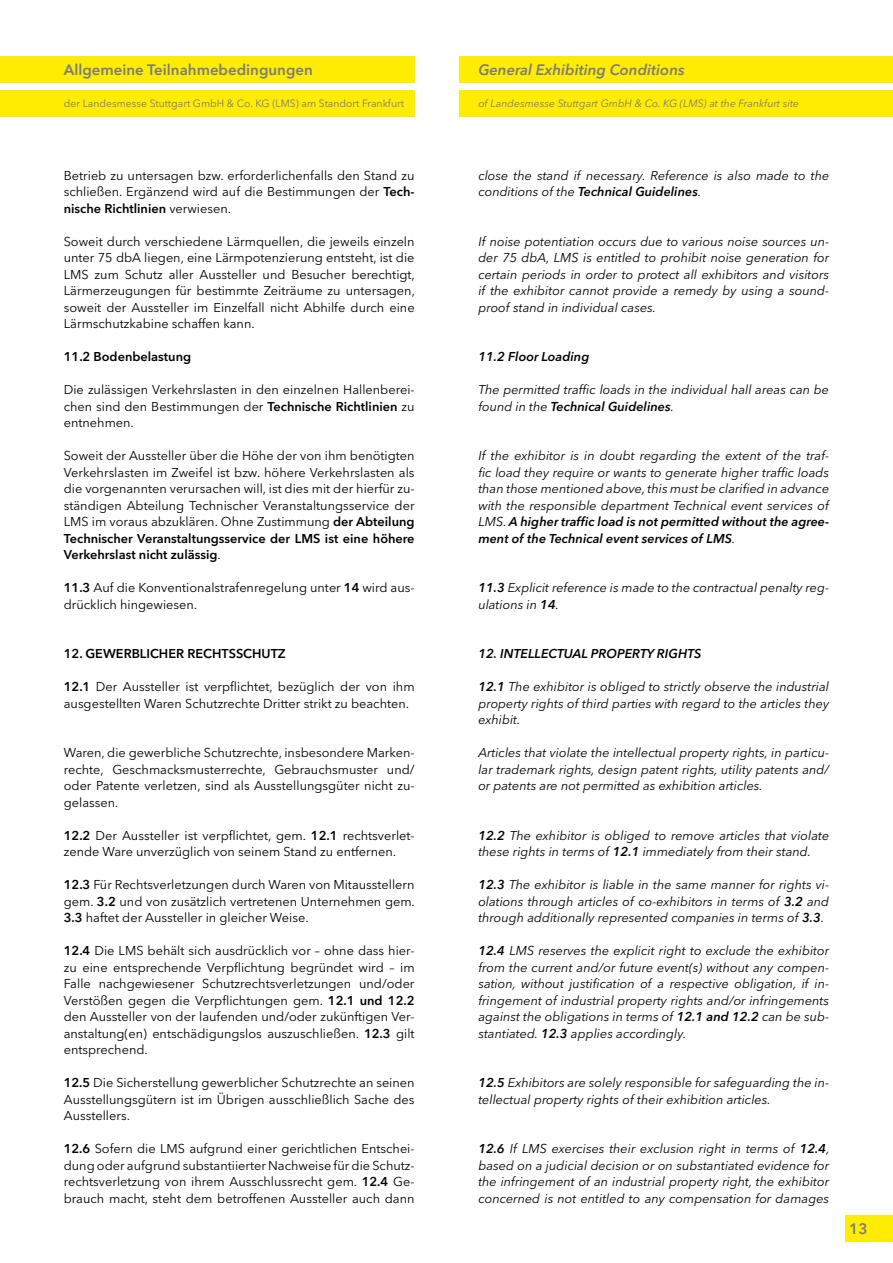
<style>
.page{position:relative;width:893px;height:1263px;background:#fff}
.page>*{position:absolute;margin:0;border:0;box-sizing:border-box;transform-origin:0 0}
.t1{font:600 15px "Avenir Next LT Pro";color:#7c7b7b}
.t2{font:italic 600 15px "Avenir Next LT Pro";color:#7c7b7b}
.t3{font:12.75px/16.5px "Avenir Next LT Pro";color:#000;text-align:justify}
.t4{font:italic 12.75px/16.5px "Avenir Next LT Pro";color:#000;text-align:justify}
.t5{font:italic 600 12.75px "Avenir Next LT Pro";color:#000}
.t6{font:600 12.75px "Avenir Next LT Pro";color:#000}
.t7{font:10.5px "Avenir Next LT Pro";color:#7c7b7b}
.t8{font:italic 10.5px "Avenir Next LT Pro";color:#7c7b7b}
.s1{font-weight:600}
</style>
<div class="page">
<div style="left:0;top:56px;width:415px;height:27px;background:#ffec03"></div>
<div style="left:459px;top:56px;width:434px;height:27px;background:#ffec03"></div>
<div style="left:0;top:90px;width:415px;height:27px;background:#ffec03"></div>
<div style="left:459px;top:90px;width:434px;height:27px;background:#ffec03"></div>
<div style="left:845px;top:1215px;width:48px;height:27px;background:#ffec03"></div>
<p class="t1" style="left:64px;top:61px;width:251px">Allgemeine Teilnahmebedingungen</p>
<p class="t7" style="left:64px;top:97px;width:342px">der Landesmesse Stuttgart GmbH &amp; Co. KG (LMS) am Standort Frankfurt</p>
<p class="t3" style="left:64px;top:167px;width:352px">Betrieb zu untersagen bzw. erforderlichenfalls den Stand zu schließen. Ergänzend wird auf die Bestimmungen der <span class="s1">Tech&shy;nische Richtlinien</span> verwiesen.</p>
<p class="t3" style="left:64px;top:233px;width:353px">Soweit durch verschiedene Lärmquellen, die jeweils einzeln unter 75 dbA liegen, eine Lärmpotenzierung entsteht, ist die LMS zum Schutz aller Aussteller und Besucher berechtigt, Lärmerzeugungen für bestimmte Zeiträume zu untersagen, soweit der Aussteller im Einzelfall nicht Abhilfe durch eine Lärmschutzkabine schaffen kann.</p>
<p class="t6" style="left:64px;top:349px;width:129px">11.2 Bodenbelastung</p>
<p class="t3" style="left:64px;top:381px;width:352px">Die zulässigen Verkehrslasten in den einzelnen Hallenberei&shy;chen sind den Bestimmungen der <span class="s1">Technische Richtlinien</span> zu entnehmen.</p>
<p class="t3" style="left:64px;top:447px;width:352px">Soweit der Aussteller über die Höhe der von ihm benötigten Verkehrslasten im Zweifel ist bzw. höhere Verkehrslasten als die vorgenannten verursachen will, ist dies mit der hierfür zu&shy;ständigen Abteilung Technischer Veranstaltungsservice der LMS im voraus abzuklären. Ohne Zustimmung <span class="s1">der Abteilung Technischer Veranstaltungsservice der LMS ist eine höhere Verkehrslast nicht zulässig</span>.</p>
<p class="t3" style="left:64px;top:579px;width:352px"><span class="s1">11.3</span> Auf die Konventionalstrafenregelung unter <span class="s1">14</span> wird aus&shy;drücklich hingewiesen.</p>
<p class="t6" style="left:64px;top:646px;width:223px">12. GEWERBLICHER RECHTSSCHUTZ</p>
<p class="t3" style="left:64px;top:678px;width:352px"><span class="s1">12.1</span> Der Aussteller ist verpflichtet, bezüglich der von ihm ausgestellten Waren Schutzrechte Dritter strikt zu beachten.</p>
<p class="t3" style="left:64px;top:744px;width:352px">Waren, die gewerbliche Schutzrechte, insbesondere Marken&shy;rechte, Geschmacksmusterrechte, Gebrauchsmuster und/ oder Patente verletzen, sind als Ausstellungsgüter nicht zu&shy;gelassen.</p>
<p class="t3" style="left:64px;top:827px;width:352px"><span class="s1">12.2</span> Der Aussteller ist verpflichtet, gem. <span class="s1">12.1</span> rechtsverlet&shy;zende Ware unverzüglich von seinem Stand zu entfernen.</p>
<p class="t3" style="left:64px;top:876px;width:353px"><span class="s1">12.3</span> Für Rechtsverletzungen durch Waren von Mitausstellern gem. <span class="s1">3.2</span> und von zusätzlich vertretenen Unternehmen gem.<br><span class="s1">3.3</span> haftet der Aussteller in gleicher Weise.</p>
<p class="t3" style="left:64px;top:942px;width:352px"><span class="s1">12.4</span> Die LMS behält sich ausdrücklich vor – ohne dass hier&shy;zu eine entsprechende Verpflichtung begründet wird – im Falle nachgewiesener Schutzrechtsverletzungen und/oder Verstößen gegen die Verpflichtungen gem. <span class="s1">12.1 und 12.2 </span>den Aussteller von der laufenden und/oder zukünftigen Ver&shy;anstaltung(en) entschädigungslos auszuschließen. <span class="s1">12.3</span> gilt entsprechend.</p>
<p class="t3" style="left:64px;top:1074px;width:352px"><span class="s1">12.5</span> Die Sicherstellung gewerblicher Schutzrechte an seinen Ausstellungsgütern ist im Übrigen ausschließlich Sache des Ausstellers.</p>
<p class="t3" style="left:64px;top:1140px;width:352px"><span class="s1">12.6</span> Sofern die LMS aufgrund einer gerichtlichen Entschei&shy;dung oder aufgrund substantiierter Nachweise für die Schutz&shy;rechtsverletzung von ihrem Ausschlussrecht gem. <span class="s1">12.4</span> Ge&shy;brauch macht, steht dem betroffenen Aussteller auch dann</p>
<p class="t2" style="left:478px;top:61px;width:208px">General Exhibiting Conditions</p>
<p class="t8" style="left:478px;top:97px;width:322px">of Landesmesse Stuttgart GmbH &amp; Co. KG (LMS) at the Frankfurt site</p>
<p class="t4" style="left:478px;top:167px;width:352px">close the stand if necessary. Reference is also made to the conditions of the <span class="s1">Technical Guidelines</span>.</p>
<p class="t4" style="left:478px;top:233px;width:352px">If noise potentiation occurs due to various noise sources un&shy;der 75 dbA, LMS is entitled to prohibit noise generation for certain periods in order to protect all exhibitors and visitors if the exhibitor cannot provide a remedy by using a sound&shy;proof stand in individual cases.</p>
<p class="t5" style="left:478px;top:349px;width:113px">11.2 Floor Loading</p>
<p class="t4" style="left:478px;top:382px;width:352px">The permitted traffic loads in the individual hall areas can be found in the <span class="s1">Technical Guidelines</span>.</p>
<p class="t4" style="left:478px;top:448px;width:352px">If the exhibitor is in doubt regarding the extent of the traf&shy;fic load they require or wants to generate higher traffic loads than those mentioned above, this must be clarified in advance with the responsible department Technical event services of LMS. <span class="s1">A higher traffic load is not permitted without the agree&shy;ment of the Technical event services of LMS</span>.</p>
<p class="t4" style="left:478px;top:580px;width:352px"><span class="s1">11.3</span> Explicit reference is made to the contractual penalty reg&shy;ulations in <span class="s1">14</span>.</p>
<p class="t5" style="left:478px;top:646px;width:225px">12. INTELLECTUAL PROPERTY RIGHTS</p>
<p class="t4" style="left:478px;top:679px;width:352px"><span class="s1">12.1</span> The exhibitor is obliged to strictly observe the industrial property rights of third parties with regard to the articles they exhibit.</p>
<p class="t4" style="left:478px;top:745px;width:352px">Articles that violate the intellectual property rights, in particu&shy;lar trademark rights, design patent rights, utility patents and/ or patents are not permitted as exhibition articles.</p>
<p class="t4" style="left:478px;top:827px;width:352px"><span class="s1">12.2</span> The exhibitor is obliged to remove articles that violate these rights in terms of <span class="s1">12.1</span> immediately from their stand.</p>
<p class="t4" style="left:478px;top:876px;width:352px"><span class="s1">12.3</span> The exhibitor is liable in the same manner for rights vi&shy;olations through articles of co-exhibitors in terms of <span class="s1">3.2</span> and through additionally represented companies in terms of <span class="s1">3.3</span>.</p>
<p class="t4" style="left:478px;top:942px;width:352px"><span class="s1">12.4</span> LMS reserves the explicit right to exclude the exhibitor from the current and/or future event(s) without any compen&shy;sation, without justification of a respective obligation, if in&shy;fringement of industrial property rights and/or infringements against the obligations in terms of <span class="s1">12.1 and 12.2</span> can be sub&shy;stantiated. <span class="s1">12.3</span> applies accordingly.</p>
<p class="t4" style="left:478px;top:1074px;width:352px"><span class="s1">12.5</span> Exhibitors are solely responsible for safeguarding the in&shy;tellectual property rights of their exhibition articles.</p>
<p class="t4" style="left:478px;top:1140px;width:353px"><span class="s1">12.6</span> If LMS exercises their exclusion right in terms of <span class="s1">12.4</span>, based on a judicial decision or on substantiated evidence for the infringement of an industrial property right, the exhibitor concerned is not entitled to any compensation for damages</p>
<p class="t1" style="left:849px;top:1219px;width:20px">13</p>
</div>
